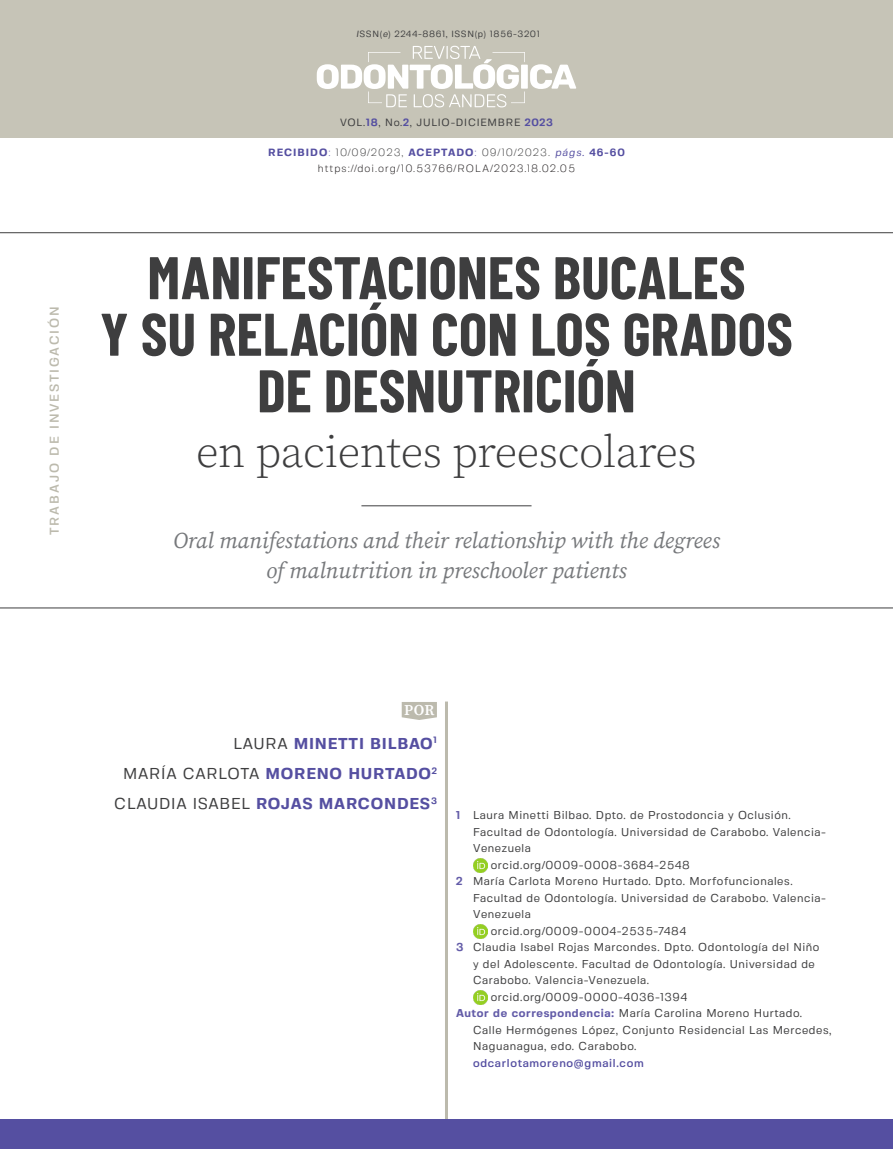
<style>
.page{position:relative;width:893px;height:1149px;background:#fff}
.page>*{position:absolute;margin:0;border:0;box-sizing:border-box;transform-origin:0 0}
.t1{font:700 60px/56.6px "Barlow Condensed";color:#3e3e3f;text-align:center}
.t2{font:300 45px "Source Serif Pro";letter-spacing:-.01em;color:#3e3e3f}
.t3{font:italic 22.5px/30px "Source Serif Pro";color:#76787b;text-align:center}
.t4{font:700 15.75px/30px "Fivo Sans";letter-spacing:.05em;color:#554fa1;text-align:right}
.t5{font:600 15px "Source Serif Pro";color:#fff}
.t6{font:500 12.75px "Fivo Sans";letter-spacing:.15em;color:#bcbaad}
.t7{font:11.4px "Fivo Sans";letter-spacing:.05em;color:#3e3e3f}
.t8{font:500 11.4px "Fivo Sans";letter-spacing:.06em;color:#554fa1}
.t9{font:300 10.5px/16.5px "Fivo Sans";letter-spacing:.1em;color:#231f20;text-align:center}
.t10{font:10.5px "Fivo Sans";letter-spacing:.075em;color:#3e3e3f}
.t11{font:9px "Fivo Sans";letter-spacing:.075em;color:#3e3e3f}
.s1{font-style:italic}
.s2{font-weight:700;color:#554fa1}
.s3{color:#554fa1}
.s4{color:#3e3e3f}
.s5{font-weight:400;font-style:italic;color:#554fa1}
.s6{font-weight:400;color:#3e3e3f}
.s7{font-weight:700;color:#635ca8}
</style>
<div class="page">
<div style="left:0;top:0;width:893px;height:137px;background:#c6c4b7"></div>
<img style="left:473px;top:858px;width:14px;height:14px">
<img style="left:473px;top:924px;width:14px;height:14px">
<img style="left:473px;top:990px;width:14px;height:14px">
<svg style="left:402px;top:702px;width:35px;height:17px"></svg>
<svg style="left:317px;top:46px;width:259px;height:61px"></svg>
<hr style="left:361px;top:505px;width:170px;height:1px;background:#3e3e3f">
<hr style="left:0;top:607px;width:893px;height:1px;background:#3e3e3f">
<hr style="left:0;top:232px;width:893px;height:1px;background:#3e3e3f">
<hr style="left:445px;top:701px;width:3px;height:447px;background:#bcbaad">
<div style="left:0;top:1118px;width:893px;height:30px;background:#554fa1"></div>
<p class="t6" style="left:47px;top:535px;width:230px;rotate:-90deg">TRABAJO DE INVESTIGACIÓN</p>
<p class="t11" style="left:356px;top:28px;width:185px"><span class="s1">I</span>SSN(<span class="s1">e</span>) 2244-8861, ISSN(p) 1856-3201</p>
<p class="t10" style="left:340px;top:116px;width:214px">VOL.<span class="s2">18</span>, No.<span class="s2">2</span>, JULIO-DICIEMBRE <span class="s2">2023</span></p>
<p class="t9" style="left:268px;top:143px;width:358px"><span class="s2">RECIBIDO</span><span class="s3">:</span> <span class="s4">10/09/2023,</span> <span class="s2">ACEPTADO</span><span class="s3">:</span> <span class="s4">09/10/2023.</span> <span class="s5">págs.</span> <span class="s2">46-60 </span>https://doi.org/10.53766/ROLA/2023.18.02.05</p>
<h1 class="t1" style="left:100px;top:248px;width:694px">MANIFESTACIONES BUCALES<br>Y SU RELACIÓN CON LOS GRADOS<br>DE DESNUTRICIÓN</h1>
<h2 class="t2" style="left:196px;top:423px;width:502px">en pacientes preescolares</h2>
<h3 class="t3" style="left:173px;top:525px;width:548px">Oral manifestations and their relationship with the degrees of malnutrition in preschooler patients</h3>
<h3 class="t5" style="left:404px;top:700px;width:32px">POR</h3>
<h3 class="t4" style="left:114px;top:728px;width:324px"><span class="s6">LAURA</span> MINETTI BILBAO<sup>1<br></sup><span class="s6">MARÍA CARLOTA</span> MORENO HURTADO<sup>2<br></sup><span class="s6">CLAUDIA ISABEL</span> ROJAS MARCONDES<sup>3</sup></h3>
<p class="t7" style="left:456px;top:807px;width:336px"><span class="s7">1</span> Laura Minetti Bilbao. Dpto. de Prostodoncia y Oclusión.</p>
<p class="t7" style="left:473px;top:824px;width:355px">Facultad de Odontología. Universidad de Carabobo. Valencia-</p>
<p class="t7" style="left:473px;top:840px;width:59px">Venezuela</p>
<p class="t7" style="left:491px;top:857px;width:200px">orcid.org/0009-0008-3684-2548</p>
<p class="t7" style="left:456px;top:873px;width:338px"><span class="s7">2</span> María Carlota Moreno Hurtado. Dpto. Morfofuncionales.</p>
<p class="t7" style="left:473px;top:890px;width:355px">Facultad de Odontología. Universidad de Carabobo. Valencia-</p>
<p class="t7" style="left:473px;top:906px;width:59px">Venezuela</p>
<p class="t7" style="left:491px;top:923px;width:197px">orcid.org/0009-0004-2535-7484</p>
<p class="t7" style="left:456px;top:939px;width:365px"><span class="s7">3</span> Claudia Isabel Rojas Marcondes. Dpto. Odontología del Niño</p>
<p class="t7" style="left:473px;top:956px;width:343px">y del Adolescente. Facultad de Odontología. Universidad de</p>
<p class="t7" style="left:473px;top:972px;width:178px">Carabobo. Valencia-Venezuela.</p>
<p class="t7" style="left:491px;top:989px;width:198px">orcid.org/0009-0000-4036-1394</p>
<p class="t7" style="left:456px;top:1005px;width:348px"><span class="s7">Autor de correspondencia:</span> María Carolina Moreno Hurtado.</p>
<p class="t7" style="left:473px;top:1022px;width:360px">Calle Hermógenes López, Conjunto Residencial Las Mercedes,</p>
<p class="t7" style="left:473px;top:1038px;width:165px">Naguanagua, edo. Carabobo.</p>
<p class="t8" style="left:473px;top:1055px;width:172px">odcarlotamoreno@gmail.com</p>
</div>
